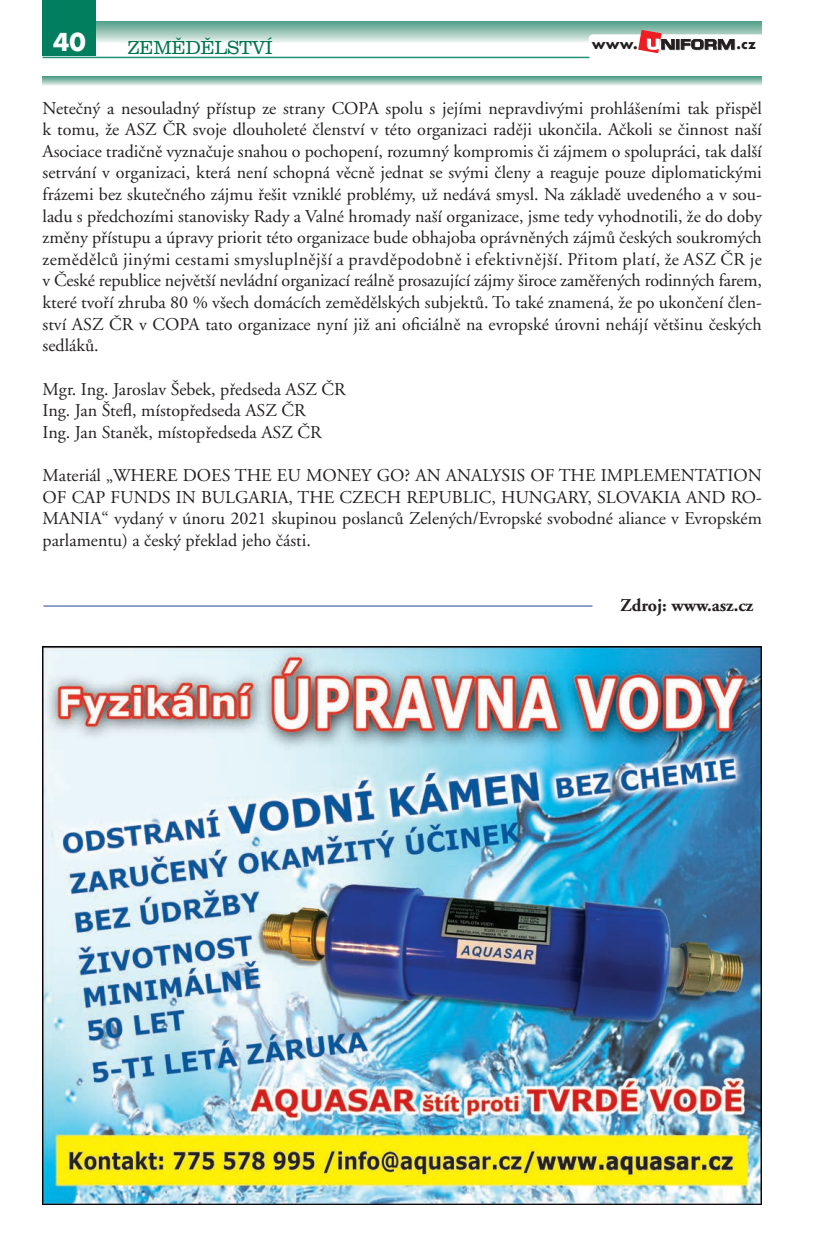
<style>
.page{position:relative;width:830px;height:1234px;background:#fff}
.page>*{position:absolute;margin:0;border:0;box-sizing:border-box;transform-origin:0 0}
.t1{font:700 24px "Futura";color:#fff}
.t2{font:300 19.5px "URW Clarendon TCE";letter-spacing:-.02em;color:#00754f}
.t3{font:18px/21.6px "Adobe Garamond CE";color:#231f20;text-align:justify}
.t4{font:700 18px "Adobe Garamond CE";color:#231f20}
.t5{font:700 13.5px "Futura";color:#231f20}
</style>
<div class="page">
<svg style="left:96px;top:21px;width:665px;height:21px;background:#94c2b3"></svg>
<hr style="left:43px;top:57px;width:704px;height:1px;background:#209377">
<div style="left:43px;top:0;width:53px;height:55px;background:#007e5d"></div>
<div style="left:588px;top:34px;width:177px;height:26px;background:#fff;border-radius:4px"></div>
<svg style="left:638px;top:30px;width:96px;height:23px"></svg>
<img style="left:43px;top:646px;width:718px;height:557px">
<svg style="left:43px;top:77px;width:718px;height:8px;background:#99c5b7"></svg>
<hr style="left:43px;top:605px;width:549px;height:1px;background:#204493">
<h1 class="t1" style="left:53px;top:25px;width:34px">40</h1>
<p class="t2" style="left:128px;top:36px;width:146px">ZEMĚDĚLSTVÍ</p>
<p class="t5" style="left:591px;top:34px;width:47px">www.</p>
<p class="t5" style="left:736px;top:34px;width:21px">.cz</p>
<p class="t3" style="left:43px;top:97px;width:720px">Netečný a nesouladný přístup ze strany COPA spolu s jejími nepravdivými prohlášeními tak přispěl k tomu, že ASZ ČR svoje dlouholeté členství v této organizaci raději ukončila. Ačkoli se činnost naší Asociace tradičně vyznačuje snahou o pochopení, rozumný kompromis či zájmem o spolupráci, tak další setrvání v organizaci, která není schopná věcně jednat se svými členy a reaguje pouze diplomatickými frázemi bez skutečného zájmu řešit vzniklé problémy, už nedává smysl. Na základě uvedeného a v sou&shy;ladu s předchozími stanovisky Rady a Valné hromady naší organizace, jsme tedy vyhodnotili, že do doby změny přístupu a úpravy priorit této organizace bude obhajoba oprávněných zájmů českých soukromých zemědělců jinými cestami smysluplnější a pravděpodobně i efektivnější. Přitom platí, že ASZ ČR je v České republice největší nevládní organizací reálně prosazující zájmy široce zaměřených rodinných farem, které tvoří zhruba 80 % všech domácích zemědělských subjektů. To také znamená, že po ukončení člen&shy;ství ASZ ČR v COPA tato organizace nyní již ani oficiálně na evropské úrovni nehájí většinu českých sedláků.</p>
<p class="t3" style="left:43px;top:378px;width:304px;text-align:left">Mgr. Ing. Jaroslav Šebek, předseda ASZ ČR<br>Ing. Jan Štefl, místopředseda ASZ ČR<br>Ing. Jan Staněk, místopředseda ASZ ČR</p>
<p class="t3" style="left:43px;top:465px;width:720px">Materiál „WHERE DOES THE EU MONEY GO? AN ANALYSIS OF THE IMPLEMENTATION OF CAP FUNDS IN BULGARIA, THE CZECH REPUBLIC, HUNGARY, SLOVAKIA AND RO-MANIA“ vydaný v únoru 2021 skupinou poslanců Zelených/Evropské svobodné aliance v Evropském parlamentu) a český překlad jeho části.</p>
<p class="t4" style="left:620px;top:594px;width:134px">Zdroj: www.asz.cz</p>
</div>
